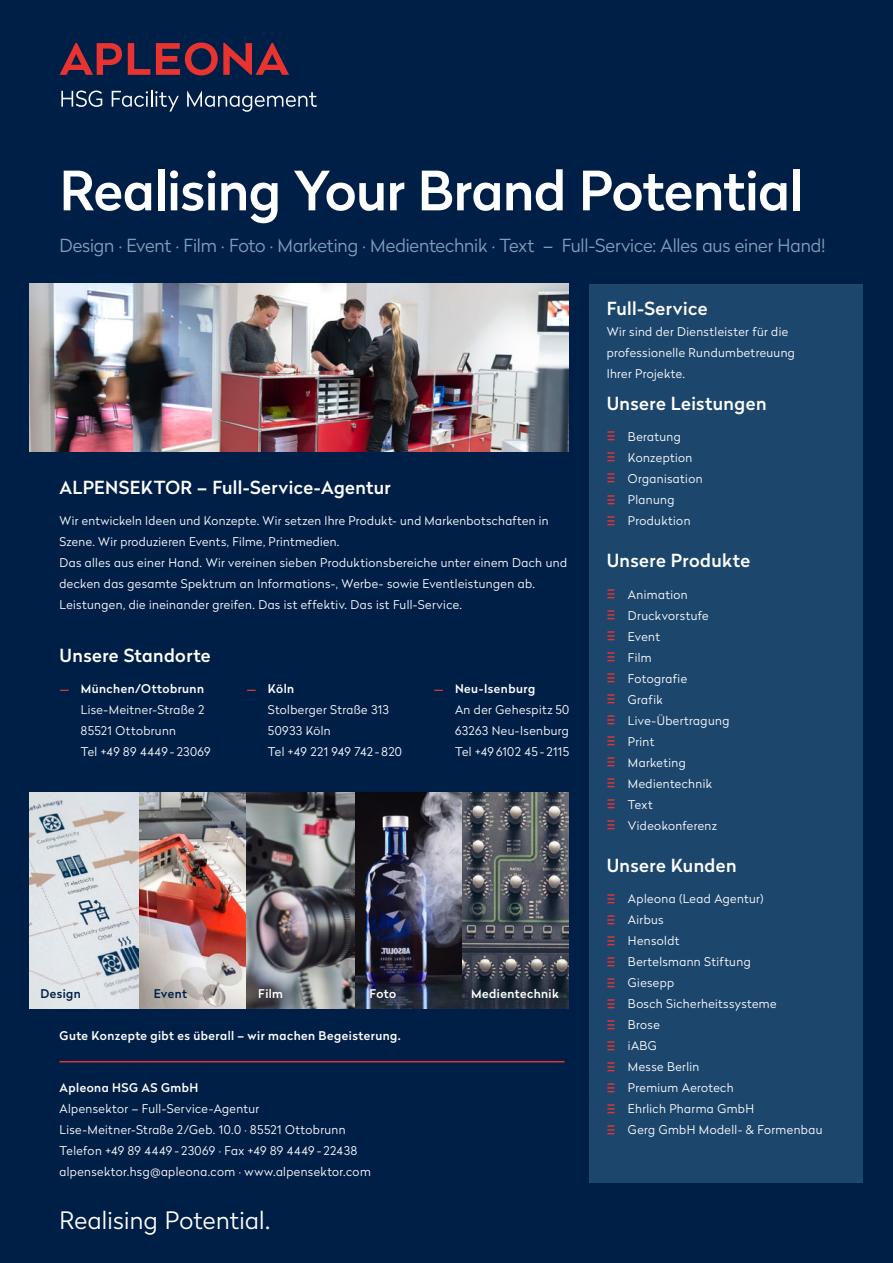
<style>
.page{position:relative;width:893px;height:1263px;background:#001f47}
.page>*{position:absolute;margin:0;border:0;box-sizing:border-box;transform-origin:0 0}
.t1{font:500 54px "Radikal";letter-spacing:-.01em;color:#fff}
.t2{font:300 24px "Radikal";letter-spacing:.01em;color:#fff}
.t3{font:500 18px "Radikal";letter-spacing:.025em;color:#fff}
.t4{font:300 18px "Radikal";letter-spacing:-.01em;color:#829db9}
.t5{font:300 12px/21px "Radikal";letter-spacing:.035em;color:#fff}
.t6{font:500 12px "Radikal";letter-spacing:.04em;color:#fff}
.t7{font:500 12px "Radikal";letter-spacing:.04em;color:#001f47}
.s1{font-size:18px;color:#e73431}
.s2{font-weight:500}
.s3{font-family:"Arial Narrow";font-weight:400;font-size:18px;color:#e73431}
</style>
<div class="page">
<svg style="left:61px;top:91px;width:41px;height:16px"></svg>
<svg style="left:112px;top:90px;width:67px;height:22px"></svg>
<svg style="left:187px;top:91px;width:130px;height:21px"></svg>
<svg style="left:60px;top:43px;width:229px;height:32px"></svg>
<div style="left:590px;top:284px;width:273px;height:898px;background:#1c466c"></div>
<img style="left:30px;top:284px;width:538px;height:168px">
<hr style="left:60px;top:1061px;width:504px;height:1px;background:#e73431">
<img style="left:30px;top:792px;width:538px;height:216px">
<h1 class="t1" style="left:60px;top:152px;width:745px">Realising Your Brand Potential</h1>
<h3 class="t4" style="left:60px;top:233px;width:768px">Design ∙ Event ∙ Film ∙ Foto ∙ Marketing ∙ Medientechnik ∙ Text – Full-Service: Alles aus einer Hand!</h3>
<h3 class="t3" style="left:60px;top:474px;width:333px">ALPENSEKTOR – Full-Service-Agentur</h3>
<p class="t5" style="left:60px;top:510px;width:509px">Wir entwickeln Ideen und Konzepte. Wir setzen Ihre Produkt- und Markenbotschaften in Szene. Wir produzieren Events, Filme, Printmedien.<br>Das alles aus einer Hand. Wir vereinen sieben Produktionsbereiche unter einem Dach und decken das gesamte Spektrum an Informations-, Werbe- sowie Eventleistungen ab.<br>Leistungen, die ineinander greifen. Das ist effektiv. Das ist Full-Service.</p>
<h3 class="t3" style="left:60px;top:642px;width:153px">Unsere Standorte</h3>
<p class="t5" style="left:81px;top:678px;width:131px;text-indent:-21px"><span class="s1">–</span> <span class="s2">München/Ottobrunn<br></span>Lise-Meitner-Straße 2<br>85521 Ottobrunn<br>Tel +49 89 4449 - 23069</p>
<p class="t5" style="left:268px;top:678px;width:136px;text-indent:-21px"><span class="s1">–</span> <span class="s2">Köln<br></span>Stolberger Straße 313<br>50933 Köln<br>Tel +49 221 949 742 - 820</p>
<p class="t5" style="left:455px;top:678px;width:116px;text-indent:-21px"><span class="s1">–</span> <span class="s2">Neu-Isenburg<br></span>An der Gehespitz 50<br>63263 Neu-Isenburg<br>Tel +49 6102 45 - 2115</p>
<p class="t7" style="left:40px;top:985px;width:42px">Design</p>
<p class="t7" style="left:154px;top:985px;width:35px">Event</p>
<p class="t6" style="left:258px;top:985px;width:26px">Film</p>
<p class="t6" style="left:370px;top:985px;width:28px">Foto</p>
<p class="t6" style="left:471px;top:985px;width:89px">Medientechnik</p>
<p class="t6" style="left:60px;top:1027px;width:343px">Gute Konzepte gibt es überall – wir machen Begeisterung.</p>
<p class="t6" style="left:60px;top:1079px;width:140px">Apleona HSG AS GmbH</p>
<p class="t5" style="left:60px;top:1098px;width:313px">Alpensektor – Full-Service-Agentur Lise-Meitner-Straße 2/Geb. 10.0 · 85521 Ottobrunn Telefon +49 89 4449 - 23069 · Fax +49 89 4449 - 22438 alpensektor.hsg@apleona.com · www.alpensektor.com</p>
<h2 class="t2" style="left:60px;top:1203px;width:212px">Realising Potential.</h2>
<h3 class="t3" style="left:607px;top:296px;width:102px">Full-Service</h3>
<p class="t5" style="left:607px;top:321px;width:190px">Wir sind der Dienstleister für die professionelle Rundumbetreuung<br>Ihrer Projekte.</p>
<h3 class="t3" style="left:607px;top:390px;width:161px">Unsere Leistungen</h3>
<p class="t5" style="left:607px;top:426px;width:97px"><span class="s3">≡</span> Beratung<br><span class="s3">≡</span> Konzeption <span class="s3">≡</span> Organisation <span class="s3">≡</span> Planung<br><span class="s3">≡</span> Produktion</p>
<h3 class="t3" style="left:607px;top:548px;width:145px">Unsere Produkte</h3>
<p class="t5" style="left:607px;top:583px;width:124px"><span class="s3">≡</span> Animation<br><span class="s3">≡</span> Druckvorstufe<br><span class="s3">≡</span> Event<br><span class="s3">≡</span> Film<br><span class="s3">≡</span> Fotografie<br><span class="s3">≡</span> Grafik<br><span class="s3">≡</span> Live-Übertragung <span class="s3">≡</span> Print<br><span class="s3">≡</span> Marketing<br><span class="s3">≡</span> Medientechnik<br><span class="s3">≡</span> Text<br><span class="s3">≡</span> Videokonferenz</p>
<h3 class="t3" style="left:607px;top:852px;width:131px">Unsere Kunden</h3>
<p class="t5" style="left:607px;top:888px;width:217px"><span class="s3">≡</span> Apleona (Lead Agentur)<br><span class="s3">≡</span> Airbus<br><span class="s3">≡</span> Hensoldt<br><span class="s3">≡</span> Bertelsmann Stiftung<br><span class="s3">≡</span> Giesepp<br><span class="s3">≡</span> Bosch Sicherheitssysteme<br><span class="s3">≡</span> Brose<br><span class="s3">≡</span> iABG<br><span class="s3">≡</span> Messe Berlin<br><span class="s3">≡</span> Premium Aerotech<br><span class="s3">≡</span> Ehrlich Pharma GmbH<br><span class="s3">≡</span> Gerg GmbH Modell- &amp; Formenbau</p>
</div>
